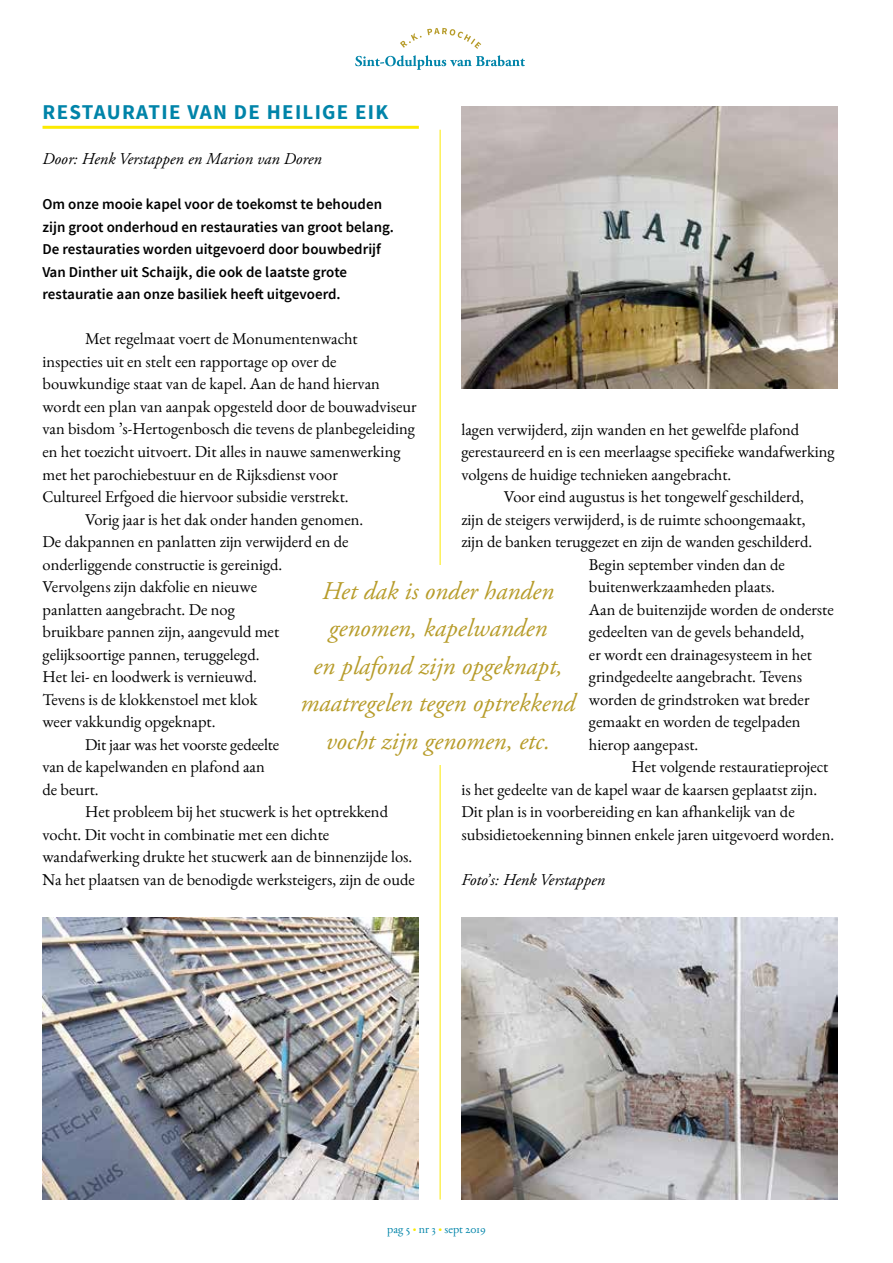
<style>
.page{position:relative;width:893px;height:1263px;background:#fff}
.page>*{position:absolute;margin:0;border:0;box-sizing:border-box;transform-origin:0 0}
.t1{font:italic 25.5px/37.5px "Adobe Garamond Pro";color:#b79c2a;text-align:center}
.t2{font:700 21px "Source Sans Pro";letter-spacing:.06em;color:#0084a9}
.t3{font:16.5px "EB Garamond";color:#000}
.t4{font:italic 16.5px "Adobe Garamond Pro";color:#000}
.t5{font:600 15px/22.5px "Source Sans Pro";color:#000}
.t6{font:12px "EB Garamond";color:#0084a9}
.s1{color:#fcea00}
</style>
<div class="page">
<hr style="left:43px;top:126px;width:376px;height:3px;background:#fcea00">
<hr style="left:440px;top:130px;width:1px;height:1069px;background:#fcea00">
<img style="left:43px;top:917px;width:376px;height:282px">
<img style="left:461px;top:917px;width:377px;height:282px">
<img style="left:461px;top:106px;width:377px;height:282px">
<svg style="left:400px;top:28px;width:81px;height:21px"></svg>
<svg style="left:355px;top:55px;width:170px;height:15px"></svg>
<p class="t2" style="left:43px;top:99px;width:347px">RESTAURATIE VAN DE HEILIGE EIK</p>
<p class="t4" style="left:43px;top:149px;width:281px">Door: Henk Verstappen en Marion van Doren</p>
<p class="t5" style="left:43px;top:194px;width:353px">Om onze mooie kapel voor de toekomst te behouden zijn groot onderhoud en restauraties van groot belang.<br>De restauraties worden uitgevoerd door bouwbedrijf Van Dinther uit Schaijk, die ook de laatste grote restauratie aan onze basiliek heeft uitgevoerd.</p>
<p class="t3" style="left:85px;top:325px;width:274px">Met regelmaat voert de Monumentenwacht</p>
<p class="t3" style="left:43px;top:348px;width:296px">inspecties uit en stelt een rapportage op over de</p>
<p class="t3" style="left:43px;top:370px;width:339px">bouwkundige staat van de kapel. Aan de hand hiervan</p>
<p class="t3" style="left:43px;top:393px;width:376px">wordt een plan van aanpak opgesteld door de bouwadviseur</p>
<p class="t3" style="left:43px;top:416px;width:374px">van bisdom ’s-Hertogenbosch die tevens de planbegeleiding</p>
<p class="t3" style="left:43px;top:438px;width:359px">en het toezicht uitvoert. Dit alles in nauwe samenwerking</p>
<p class="t3" style="left:43px;top:461px;width:297px">met het parochiebestuur en de Rijksdienst voor</p>
<p class="t3" style="left:43px;top:483px;width:308px">Cultureel Erfgoed die hiervoor subsidie verstrekt.</p>
<p class="t3" style="left:85px;top:506px;width:280px">Vorig jaar is het dak onder handen genomen.</p>
<p class="t3" style="left:43px;top:528px;width:307px">De dakpannen en panlatten zijn verwijderd en de</p>
<p class="t3" style="left:43px;top:551px;width:241px">onderliggende constructie is gereinigd.</p>
<p class="t3" style="left:43px;top:573px;width:216px">Vervolgens zijn dakfolie en nieuwe</p>
<p class="t3" style="left:43px;top:596px;width:194px">panlatten aangebracht. De nog</p>
<p class="t3" style="left:43px;top:618px;width:238px">bruikbare pannen zijn, aangevuld met</p>
<p class="t3" style="left:43px;top:641px;width:219px">gelijksoortige pannen, teruggelegd.</p>
<p class="t3" style="left:43px;top:663px;width:216px">Het lei- en loodwerk is vernieuwd.</p>
<p class="t3" style="left:43px;top:686px;width:216px">Tevens is de klokkenstoel met klok</p>
<p class="t3" style="left:43px;top:708px;width:175px">weer vakkundig opgeknapt.</p>
<p class="t3" style="left:85px;top:731px;width:196px">Dit jaar was het voorste gedeelte</p>
<p class="t3" style="left:43px;top:753px;width:224px">van de kapelwanden en plafond aan</p>
<p class="t3" style="left:43px;top:776px;width:58px">de beurt.</p>
<p class="t3" style="left:85px;top:798px;width:304px">Het probleem bij het stucwerk is het optrekkend</p>
<p class="t3" style="left:43px;top:821px;width:288px">vocht. Dit vocht in combinatie met een dichte</p>
<p class="t3" style="left:43px;top:843px;width:371px">wandafwerking drukte het stucwerk aan de binnenzijde los.</p>
<p class="t3" style="left:43px;top:866px;width:374px">Na het plaatsen van de benodigde werksteigers, zijn de oude</p>
<p class="t3" style="left:461px;top:416px;width:339px">lagen verwijderd, zijn wanden en het gewelfde plafond</p>
<p class="t3" style="left:461px;top:438px;width:375px">gerestaureerd en is een meerlaagse specifieke wandafwerking</p>
<p class="t3" style="left:461px;top:461px;width:271px">volgens de huidige technieken aangebracht.</p>
<p class="t3" style="left:504px;top:483px;width:301px">Voor eind augustus is het tongewelf geschilderd,</p>
<p class="t3" style="left:461px;top:506px;width:346px">zijn de steigers verwijderd, is de ruimte schoongemaakt,</p>
<p class="t3" style="left:461px;top:528px;width:352px">zijn de banken teruggezet en zijn de wanden geschilderd.</p>
<p class="t3" style="left:589px;top:551px;width:197px">Begin september vinden dan de</p>
<p class="t3" style="left:589px;top:573px;width:187px">buitenwerkzaamheden plaats.</p>
<p class="t3" style="left:589px;top:596px;width:246px">Aan de buitenzijde worden de onderste</p>
<p class="t3" style="left:589px;top:618px;width:217px">gedeelten van de gevels behandeld,</p>
<p class="t3" style="left:589px;top:641px;width:224px">er wordt een drainagesysteem in het</p>
<p class="t3" style="left:589px;top:663px;width:215px">grindgedeelte aangebracht. Tevens</p>
<p class="t3" style="left:589px;top:686px;width:222px">worden de grindstroken wat breder</p>
<p class="t3" style="left:589px;top:708px;width:213px">gemaakt en worden de tegelpaden</p>
<p class="t3" style="left:589px;top:731px;width:111px">hierop aangepast.</p>
<p class="t3" style="left:631px;top:753px;width:198px">Het volgende restauratieproject</p>
<p class="t3" style="left:461px;top:776px;width:357px">is het gedeelte van de kapel waar de kaarsen geplaatst zijn.</p>
<p class="t3" style="left:461px;top:798px;width:335px">Dit plan is in voorbereiding en kan afhankelijk van de</p>
<p class="t3" style="left:461px;top:821px;width:374px">subsidietoekenning binnen enkele jaren uitgevoerd worden.</p>
<p class="t4" style="left:461px;top:870px;width:145px">Foto’s: Henk Verstappen</p>
<h1 class="t1" style="left:301px;top:573px;width:276px">Het dak is onder handen genomen, kapelwanden<br>en plafond zijn opgeknapt, maatregelen tegen optrekkend vocht zijn genomen, etc.</h1>
<p class="t6" style="left:387px;top:1219px;width:100px">pag 5 <span class="s1">•</span> nr 3 <span class="s1">•</span> sept 2019</p>
</div>
